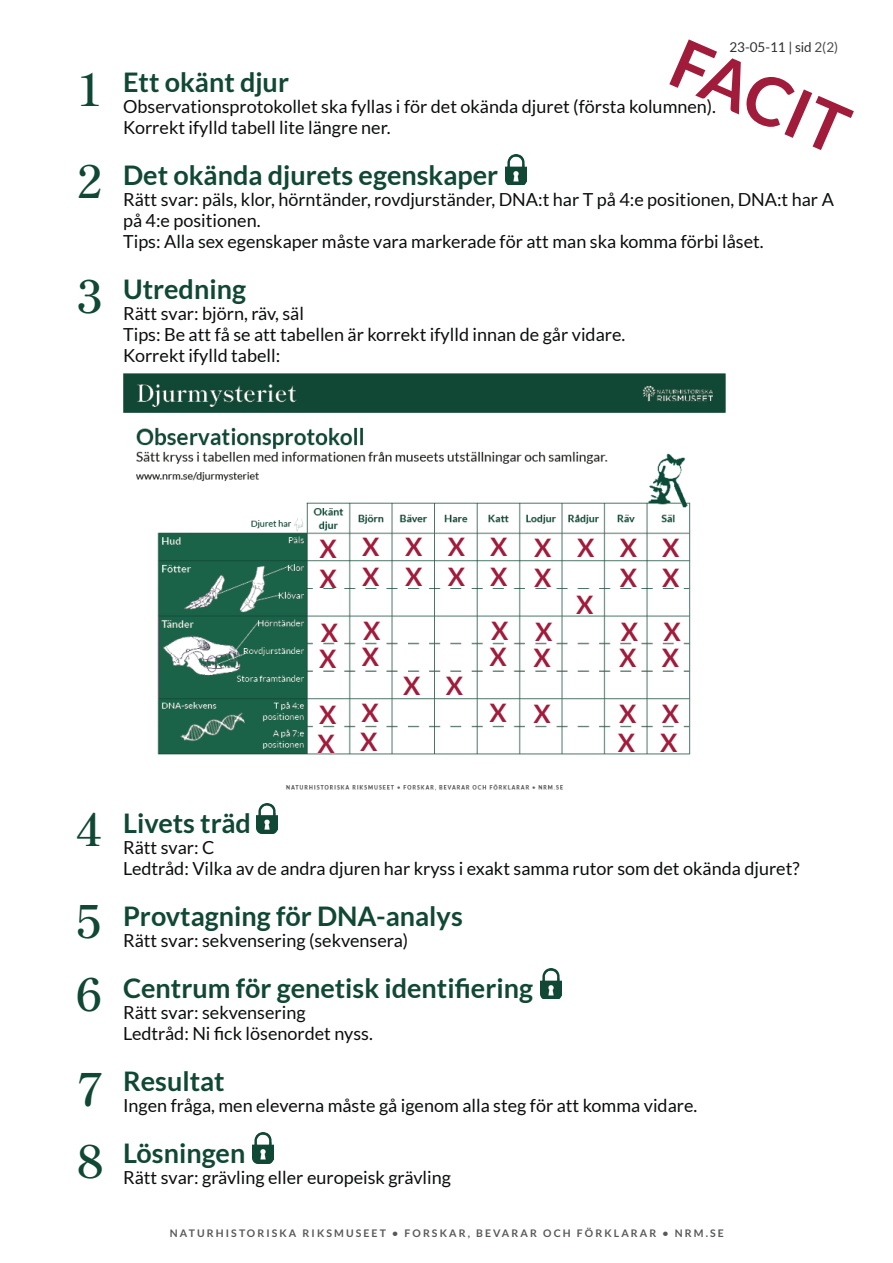
<style>
.page{position:relative;width:893px;height:1263px;background:#fff}
.page>*{position:absolute;margin:0;border:0;box-sizing:border-box;transform-origin:0 0}
.t1{font:700 67.5px "Lato";color:#a11c3b}
.t2{font:600 45px/92.1px "Shippori Mincho";color:#104735}
.t3{font:700 27px "Lato";color:#104735}
.t4{font:700 25.5px/29px "Lato";letter-spacing:.99em;color:#a11c3b}
.t5{font:18px/21px "Lato";color:#0c0f0d}
.t6{font:13.5px "Lato";color:#2d2f32}
.t7{font:700 10.5px "Lato";letter-spacing:.2em;color:#57585a}
.s1{color:#4b4c4d}
</style>
<div class="page">
<img style="left:257px;top:803px;width:21px;height:30px">
<img style="left:540px;top:968px;width:21px;height:31px">
<img style="left:123px;top:373px;width:603px;height:418px">
<img style="left:505px;top:154px;width:21px;height:31px">
<img style="left:253px;top:1133px;width:21px;height:30px">
<h2 class="t2" style="left:77px;top:44px;width:28px">1<br>2</h2>
<h2 class="t2" style="left:77px;top:251px;width:28px">3</h2>
<h1 class="t1" style="left:689px;top:25px;width:187px;rotate:23deg">FACIT</h1>
<p class="t6" style="left:729px;top:40px;width:110px">23-05-11 | sid <span class="s1">2(2)</span></p>
<h3 class="t3" style="left:123px;top:67px;width:167px">Ett okänt djur</h3>
<p class="t5" style="left:123px;top:96px;width:594px">Observationsprotokollet ska fyllas i för det okända djuret (första kolumnen).<br>Korrekt ifylld tabell lite längre ner.</p>
<h3 class="t3" style="left:123px;top:160px;width:377px">Det okända djurets egenskaper</h3>
<p class="t5" style="left:123px;top:189px;width:712px">Rätt svar: päls, klor, hörntänder, rovdjurständer, DNA:t har T på 4:e positionen, DNA:t har A på 4:e positionen.<br>Tips: Alla sex egenskaper måste vara markerade för att man ska komma förbi låset.</p>
<h3 class="t3" style="left:123px;top:274px;width:124px">Utredning</h3>
<p class="t5" style="left:123px;top:303px;width:504px">Rätt svar: björn, räv, säl<br>Tips: Be att få se att tabellen är korrekt ifylld innan de går vidare.<br>Korrekt ifylld tabell:</p>
<h3 class="t4" style="left:320px;top:532px;width:361px">XXXXXXXXX<br>XXXXXX</h3>
<h3 class="t4" style="left:620px;top:562px;width:61px">X X</h3>
<h3 class="t4" style="left:576px;top:589px;width:19px">X</h3>
<h3 class="t4" style="left:321px;top:617px;width:61px">X X</h3>
<h3 class="t4" style="left:491px;top:616px;width:63px">X X</h3>
<h3 class="t4" style="left:621px;top:617px;width:61px">X X</h3>
<h3 class="t4" style="left:319px;top:643px;width:61px">X X</h3>
<h3 class="t4" style="left:489px;top:643px;width:63px">X X</h3>
<h3 class="t4" style="left:619px;top:643px;width:61px">X X</h3>
<h3 class="t4" style="left:403px;top:671px;width:61px">X X</h3>
<h3 class="t4" style="left:319px;top:699px;width:61px">X X</h3>
<h3 class="t4" style="left:489px;top:698px;width:63px">X X</h3>
<h3 class="t4" style="left:619px;top:699px;width:61px">X X</h3>
<h3 class="t4" style="left:318px;top:727px;width:61px">X X</h3>
<h3 class="t4" style="left:618px;top:727px;width:61px">X X</h3>
<h2 class="t2" style="left:76px;top:784px;width:27px">4<br>5</h2>
<h2 class="t2" style="left:76px;top:949px;width:28px">6</h2>
<h2 class="t2" style="left:77px;top:1053px;width:29px;line-height:72.3px">7<br>8</h2>
<h3 class="t3" style="left:123px;top:808px;width:129px">Livets träd</h3>
<p class="t5" style="left:123px;top:837px;width:678px">Rätt svar: C<br>Ledtråd: Vilka av de andra djuren har kryss i exakt samma rutor som det okända djuret?</p>
<h3 class="t3" style="left:123px;top:901px;width:341px">Provtagning för DNA-analys</h3>
<p class="t5" style="left:123px;top:930px;width:287px">Rätt svar: sekvensering (sekvensera)</p>
<h3 class="t3" style="left:123px;top:973px;width:411px">Centrum för genetisk identifiering</h3>
<p class="t5" style="left:123px;top:1002px;width:251px">Rätt svar: sekvensering<br>Ledtråd: Ni fick lösenordet nyss.</p>
<h3 class="t3" style="left:123px;top:1066px;width:103px">Resultat</h3>
<p class="t5" style="left:123px;top:1095px;width:576px">Ingen fråga, men eleverna måste gå igenom alla steg för att komma vidare.</p>
<h3 class="t3" style="left:123px;top:1138px;width:124px">Lösningen</h3>
<p class="t5" style="left:123px;top:1167px;width:329px">Rätt svar: grävling eller europeisk grävling</p>
<p class="t7" style="left:170px;top:1227px;width:555px">NATURHISTORISKA RIKSMUSEET • FORSKAR, BEVARAR OCH FÖRKLARAR • NRM.SE</p>
</div>
